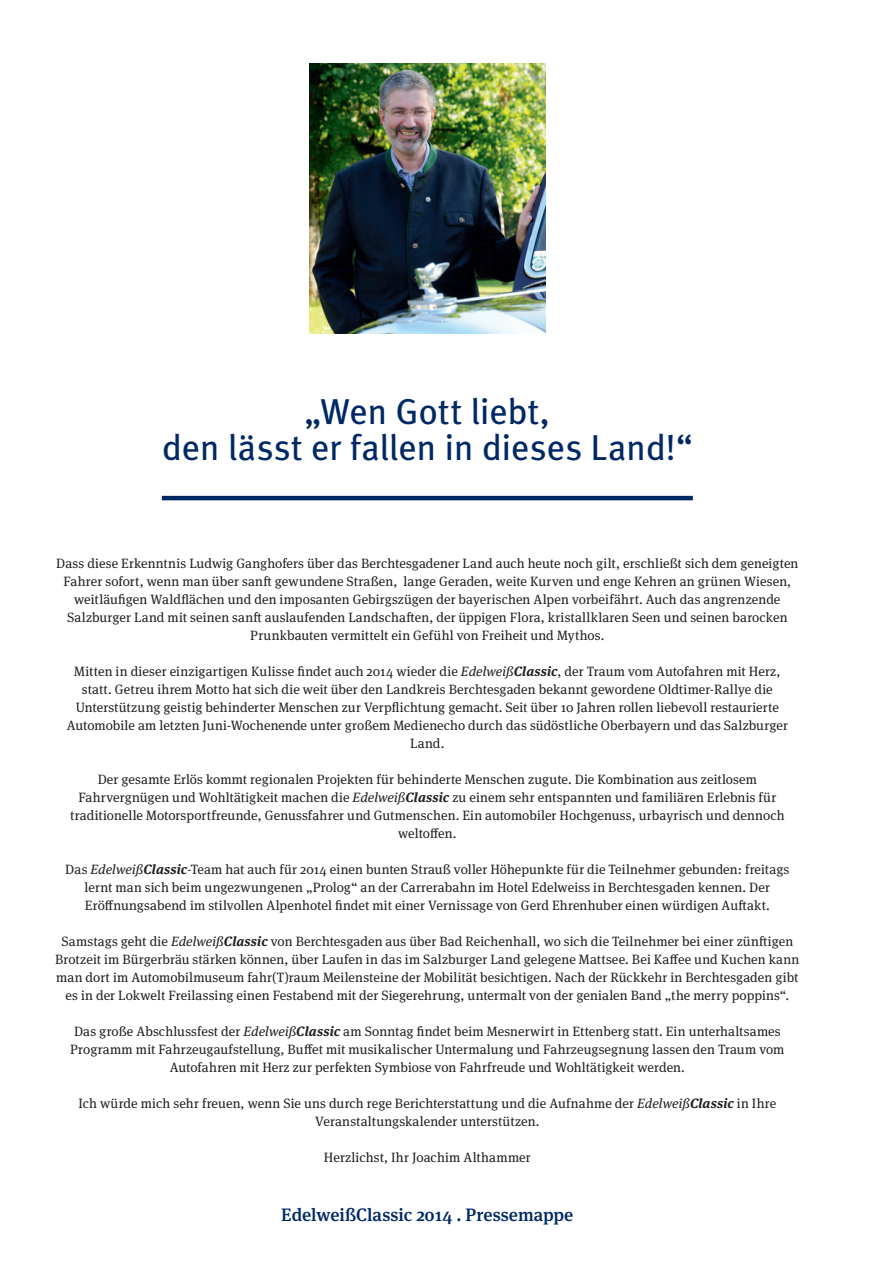
<style>
.page{position:relative;width:893px;height:1263px;background:#fff}
.page>*{position:absolute;margin:0;border:0;box-sizing:border-box;transform-origin:0 0}
.t1{font:36px/36px "Meta OT";letter-spacing:-.01em;color:#002964;text-align:center}
.t2{font:500 18px "Meta Serif OT";color:#002964}
.t3{font:13.5px/18px "Meta Serif OT";letter-spacing:.01em;color:#231f20;text-align:center}
.s1{font-style:italic}
.s2{font-weight:700;font-style:italic}
</style>
<div class="page">
<hr style="left:162px;top:496px;width:531px;height:4px;background:#002964">
<img style="left:309px;top:64px;width:237px;height:270px">
<p class="t1" style="left:162px;top:394px;width:532px">„Wen Gott liebt,<br>den lässt er fallen in dieses Land!“</p>
<p class="t3" style="left:56px;top:554px;width:744px">Dass diese Erkenntnis Ludwig Ganghofers über das Berchtesgadener Land auch heute noch gilt, erschließt sich dem geneigten Fahrer sofort, wenn man über sanft gewundene Straßen, lange Geraden, weite Kurven und enge Kehren an grünen Wiesen, weitläufigen Waldflächen und den imposanten Gebirgszügen der bayerischen Alpen vorbeifährt. Auch das angrenzende Salzburger Land mit seinen sanft auslaufenden Landschaften, der üppigen Flora, kristallklaren Seen und seinen barocken Prunkbauten vermittelt ein Gefühl von Freiheit und Mythos.</p>
<p class="t3" style="left:67px;top:662px;width:723px">Mitten in dieser einzigartigen Kulisse findet auch 2014 wieder die <span class="s1">Edelweiß</span><span class="s2">Classic</span>, der Traum vom Autofahren mit Herz, statt. Getreu ihrem Motto hat sich die weit über den Landkreis Berchtesgaden bekannt gewordene Oldtimer-Rallye die Unterstützung geistig behinderter Menschen zur Verpflichtung gemacht. Seit über 10 Jahren rollen liebevoll restaurierte Automobile am letzten Juni-Wochenende unter großem Medienecho durch das südöstliche Oberbayern und das Salzburger Land.</p>
<p class="t3" style="left:70px;top:770px;width:716px">Der gesamte Erlös kommt regionalen Projekten für behinderte Menschen zugute. Die Kombination aus zeitlosem Fahrvergnügen und Wohltätigkeit machen die <span class="s1">Edelweiß</span><span class="s2">Classic</span> zu einem sehr entspannten und familiären Erlebnis für traditionelle Motorsportfreunde, Genussfahrer und Gutmenschen. Ein automobiler Hochgenuss, urbayrisch und dennoch weltoffen.</p>
<p class="t3" style="left:65px;top:860px;width:726px">Das <span class="s1">Edelweiß</span><span class="s2">Classic</span>-Team hat auch für 2014 einen bunten Strauß voller Höhepunkte für die Teilnehmer gebunden: freitags lernt man sich beim ungezwungenen „Prolog“ an der Carrerabahn im Hotel Edelweiss in Berchtesgaden kennen. Der<br>Eröffnungsabend im stilvollen Alpenhotel findet mit einer Vernissage von Gerd Ehrenhuber einen würdigen Auftakt.</p>
<p class="t3" style="left:55px;top:932px;width:746px">Samstags geht die <span class="s1">Edelweiß</span><span class="s2">Classic</span> von Berchtesgaden aus über Bad Reichenhall, wo sich die Teilnehmer bei einer zünftigen Brotzeit im Bürgerbräu stärken können, über Laufen in das im Salzburger Land gelegene Mattsee. Bei Kaffee und Kuchen kann man dort im Automobilmuseum fahr(T)raum Meilensteine der Mobilität besichtigen. Nach der Rückkehr in Berchtesgaden gibt es in der Lokwelt Freilassing einen Festabend mit der Siegerehrung, untermalt von der genialen Band „the merry poppins“.</p>
<p class="t3" style="left:70px;top:1022px;width:716px">Das große Abschlussfest der <span class="s1">Edelweiß</span><span class="s2">Classic</span> am Sonntag findet beim Mesnerwirt in Ettenberg statt. Ein unterhaltsames<br>Programm mit Fahrzeugaufstellung, Buffet mit musikalischer Untermalung und Fahrzeugsegnung lassen den Traum vom<br>Autofahren mit Herz zur perfekten Symbiose von Fahrfreude und Wohltätigkeit werden.</p>
<p class="t3" style="left:78px;top:1094px;width:699px">Ich würde mich sehr freuen, wenn Sie uns durch rege Berichterstattung und die Aufnahme der <span class="s1">Edelweiß</span><span class="s2">Classic</span> in Ihre<br>Veranstaltungskalender unterstützen.</p>
<p class="t3" style="left:324px;top:1148px;width:208px">Herzlichst, Ihr Joachim Althammer</p>
<p class="t2" style="left:281px;top:1204px;width:294px">EdelweißClassic 2014 . Pressemappe</p>
</div>
